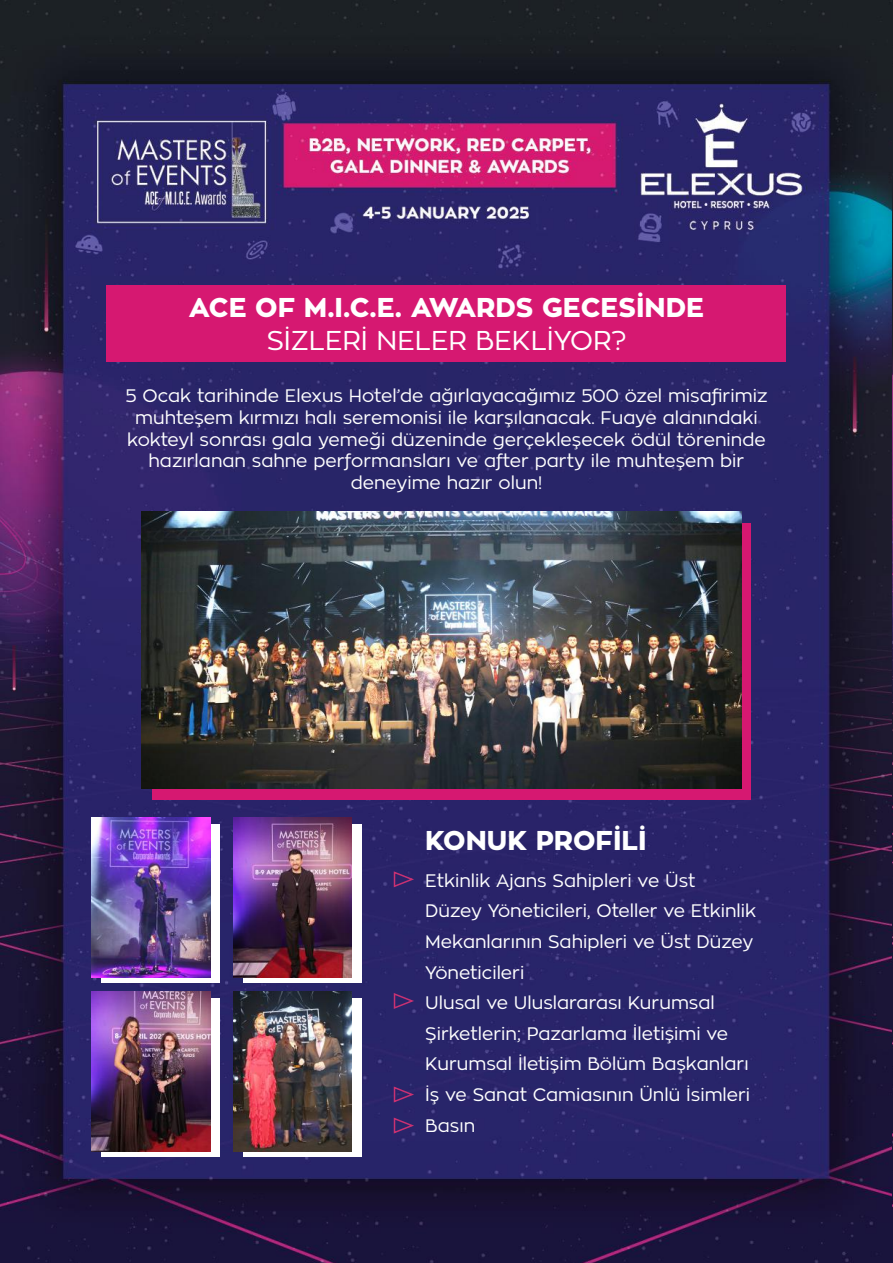
<style>
.page{position:relative;width:893px;height:1263px;background:#fff}
.page>*{position:absolute;margin:0;border:0;box-sizing:border-box;transform-origin:0 0}
.t1{font:800 27px "Zona Pro";color:#fff}
.t2{font:27px "Zona Pro";color:#fff}
.t3{font:18px/30.6px "Zona Pro";color:#fff;text-align:center}
</style>
<div class="page">
<img style="left:0;top:0;width:893px;height:1263px">
<div style="left:107px;top:285px;width:679px;height:76px;background:#d61871"></div>
<div style="left:152px;top:523px;width:599px;height:277px;background:#d61871"></div>
<img style="left:142px;top:511px;width:600px;height:277px">
<svg style="left:393px;top:870px;width:21px;height:18px"></svg>
<svg style="left:393px;top:992px;width:21px;height:18px"></svg>
<svg style="left:393px;top:1085px;width:21px;height:18px"></svg>
<svg style="left:393px;top:1116px;width:21px;height:19px"></svg>
<div style="left:102px;top:824px;width:118px;height:159px;background:#fff"></div>
<div style="left:102px;top:998px;width:118px;height:159px;background:#fff"></div>
<div style="left:243px;top:824px;width:118px;height:159px;background:#fff"></div>
<div style="left:243px;top:998px;width:118px;height:159px;background:#fff"></div>
<img style="left:92px;top:818px;width:118px;height:159px">
<img style="left:92px;top:992px;width:118px;height:159px">
<img style="left:234px;top:818px;width:118px;height:159px">
<img style="left:234px;top:992px;width:118px;height:159px">
<h1 class="t1" style="left:189px;top:290px;width:517px">ACE OF M.I.C.E. AWARDS GECESİNDE</h1>
<h1 class="t2" style="left:267px;top:323px;width:361px">SİZLERİ NELER BEKLİYOR?</h1>
<p class="t3" style="left:126px;top:385px;width:643px;line-height:21.6px">5 Ocak tarihinde Elexus Hotel’de ağırlayacağımız 500 özel misafirimiz muhteşem kırmızı halı seremonisi ile karşılanacak. Fuaye alanındaki kokteyl sonrası gala yemeği düzeninde gerçekleşecek ödül töreninde hazırlanan sahne performansları ve after party ile muhteşem bir deneyime hazır olun!</p>
<h1 class="t1" style="left:425px;top:822px;width:223px">KONUK PROFİLİ</h1>
<p class="t3" style="left:425px;top:865px;width:332px;text-align:left">Etkinlik Ajans Sahipleri ve Üst<br>Düzey Yöneticileri, Oteller ve Etkinlik<br>Mekanlarının Sahipleri ve Üst Düzey<br>Yöneticileri<br>Ulusal ve Uluslararası Kurumsal<br>Şirketlerin; Pazarlama İletişimi ve<br>Kurumsal İletişim Bölüm Başkanları<br>İş ve Sanat Camiasının Ünlü İsimleri<br>Basın</p>
</div>
